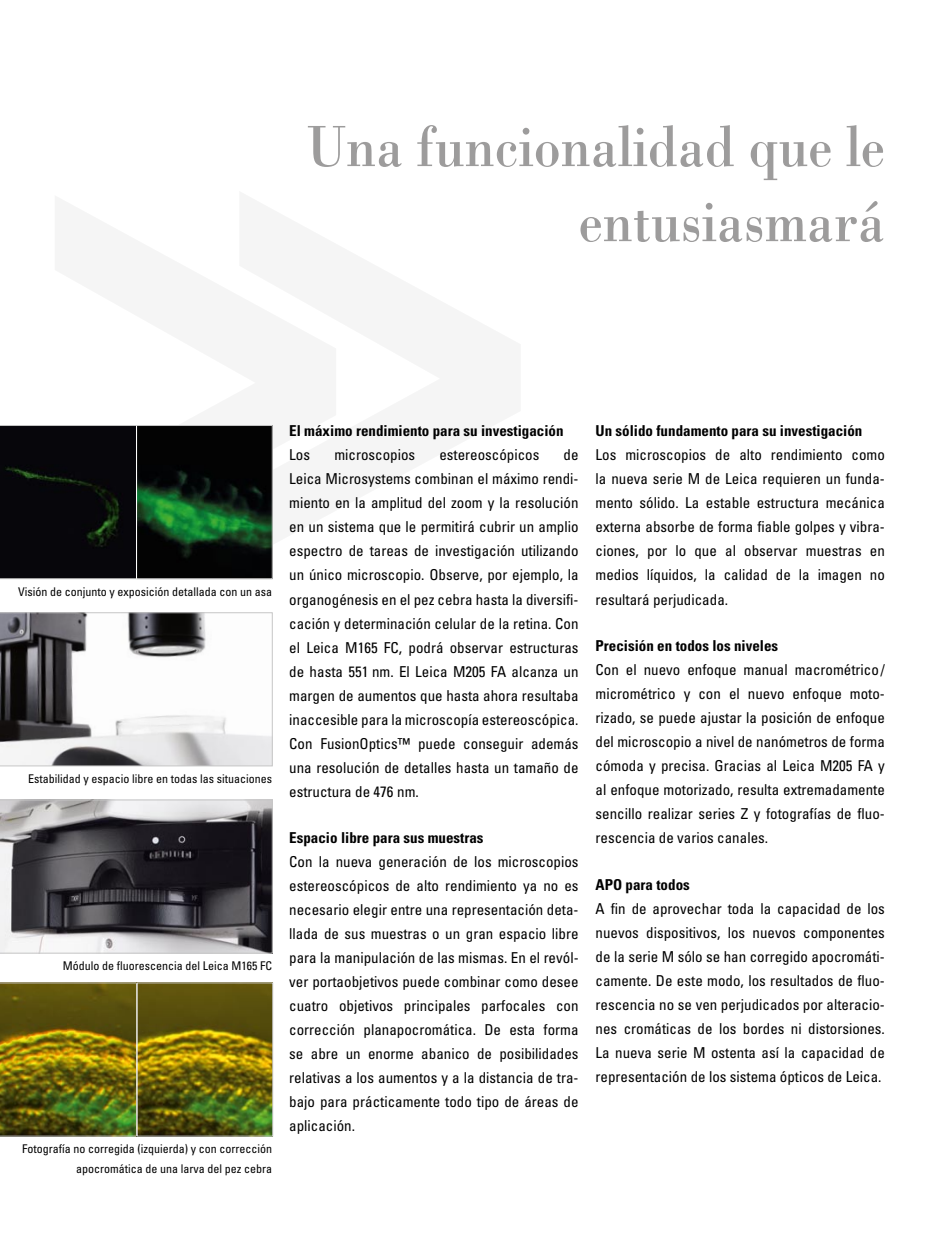
<style>
.page{position:relative;width:936px;height:1234px;background:#fff}
.page>*{position:absolute;margin:0;border:0;box-sizing:border-box;transform-origin:0 0}
.t1{font:60px/75px "Leicana";color:#9d9c9c;text-align:right}
.t2{font:condensed 15px/24px "Univers LT Std";color:#000;text-align:justify}
.t3{font:700 condensed 15px "Univers LT Std";color:#000}
.t4{font:condensed 12px/19.5px "Univers LT Std";color:#000;text-align:right}
</style>
<div class="page">
<svg style="left:0;top:799px;width:272px;height:154px;background:#626064"></svg>
<svg style="left:0;top:612px;width:272px;height:154px"></svg>
<svg style="left:0;top:425px;width:270px;height:153px;background:#09150e"></svg>
<hr style="left:136px;top:425px;width:1px;height:153px;background:#fff">
<img style="left:0;top:982px;width:137px;height:153px">
<img style="left:139px;top:984px;width:132px;height:149px">
<div style="left:137px;top:982px;width:136px;height:153px;border:1px solid #c6c6c6"></div>
<hr style="left:136px;top:983px;width:1px;height:152px;background:#fff">
<h1 class="t1" style="left:307px;top:107px;width:579px">Una funcionalidad que le entusiasmará</h1>
<p class="t4" style="left:18px;top:581px;width:255px">Visión de conjunto y exposición detallada con un asa</p>
<p class="t4" style="left:28px;top:768px;width:245px">Estabilidad y espacio libre en todas las situaciones</p>
<p class="t4" style="left:63px;top:955px;width:211px">Módulo de fluorescencia del Leica M165 FC</p>
<p class="t4" style="left:22px;top:1138px;width:251px">Fotografía no corregida (izquierda) y con corrección apocromática de una larva del pez cebra</p>
<p class="t3" style="left:289px;top:422px;width:276px">El máximo rendimiento para su investigación</p>
<p class="t2" style="left:289px;top:443px;width:22px">Los</p>
<p class="t2" style="left:334px;top:443px;width:82px">microscopios</p>
<p class="t2" style="left:439px;top:443px;width:101px">estereoscópicos</p>
<p class="t2" style="left:289px;top:443px;width:291px;text-indent:274px">de Leica Microsystems combinan el máximo rendi&shy;miento en la amplitud del zoom y la resolución en un sistema que le permitirá cubrir un amplio espectro de tareas de investigación utilizando un único microscopio. Observe, por ejemplo, la organogénesis en el pez cebra hasta la diversifi&shy;cación y determinación celular de la retina. Con el Leica M165 FC, podrá observar estructuras de hasta 551 nm. El Leica M205 FA alcanza un margen de aumentos que hasta ahora resultaba inaccesible para la microscopía estereoscópica.<br>Con FusionOptics™ puede conseguir además una resolución de detalles hasta un tamaño de estructura de 476 nm.</p>
<p class="t3" style="left:289px;top:828px;width:196px">Espacio libre para sus muestras</p>
<p class="t2" style="left:289px;top:849px;width:291px">Con la nueva generación de los microscopios estereoscópicos de alto rendimiento ya no es necesario elegir entre una representación deta&shy;llada de sus muestras o un gran espacio libre para la manipulación de las mismas. En el revól&shy;ver portaobjetivos puede combinar como desee cuatro objetivos principales parfocales con corrección planapocromática. De esta forma se abre un enorme abanico de posibilidades relativas a los aumentos y a la distancia de tra&shy;bajo para prácticamente todo tipo de áreas de aplicación.</p>
<p class="t3" style="left:595px;top:422px;width:268px">Un sólido fundamento para su investigación</p>
<p class="t2" style="left:595px;top:443px;width:291px">Los microscopios de alto rendimiento como la nueva serie M de Leica requieren un funda&shy;mento sólido. La estable estructura mecánica externa absorbe de forma fiable golpes y vibra&shy;ciones, por lo que al observar muestras en medios líquidos, la calidad de la imagen no resultará perjudicada.</p>
<p class="t3" style="left:595px;top:636px;width:184px">Precisión en todos los niveles</p>
<p class="t2" style="left:595px;top:657px;width:291px">Con el nuevo enfoque manual macrométrico/ micrométrico y con el nuevo enfoque moto&shy;rizado, se puede ajustar la posición de enfoque del microscopio a nivel de nanómetros de forma cómoda y precisa. Gracias al Leica M205 FA y al enfoque motorizado, resulta extremadamente sencillo realizar series Z y fotografías de fluo&shy;rescencia de varios canales.</p>
<p class="t3" style="left:595px;top:875px;width:96px">APO para todos</p>
<p class="t2" style="left:595px;top:896px;width:291px">A fin de aprovechar toda la capacidad de los nuevos dispositivos, los nuevos componentes de la serie M sólo se han corregido apocromáti&shy;camente. De este modo, los resultados de fluo&shy;rescencia no se ven perjudicados por alteracio&shy;nes cromáticas de los bordes ni distorsiones.<br>La nueva serie M ostenta así la capacidad de representación de los sistema ópticos de Leica.</p>
</div>
